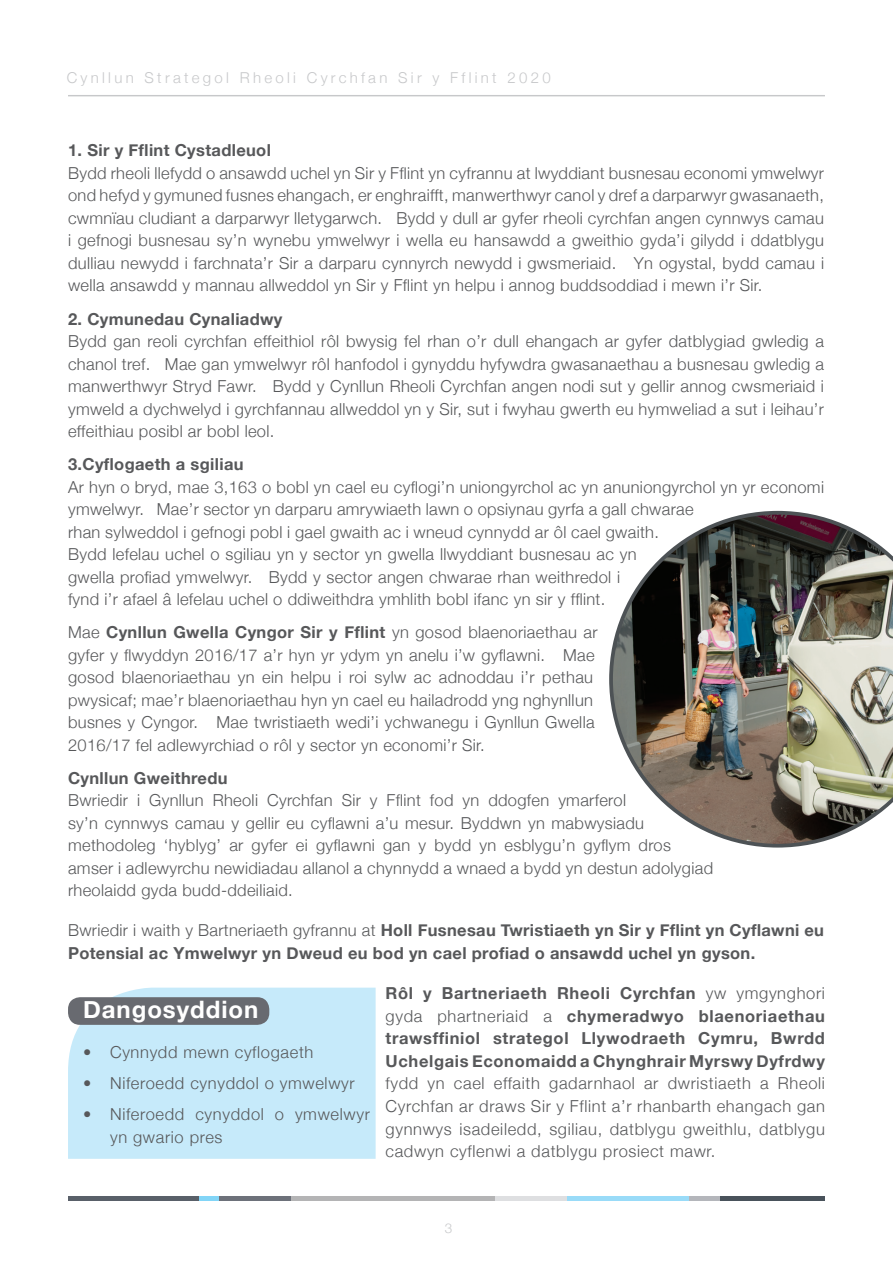
<style>
.page{position:relative;width:893px;height:1263px;background:#fff}
.page>*{position:absolute;margin:0;border:0;box-sizing:border-box;transform-origin:0 0}
.t1{font:700 24px "Helvetica Neue";letter-spacing:.04em;color:#fff}
.t2{font:300 16.5px/22.5px "Helvetica Neue";letter-spacing:.02em;color:#57585a;text-align:justify}
.t3{font:700 16.5px/22.5px "Helvetica Neue";letter-spacing:.02em;color:#57585a}
.t4{font:300 16.5px/22.5px "Helvetica Neue";letter-spacing:.04em;color:#57585a}
.t5{font:300 15px "Helvetica Neue";letter-spacing:.22em;color:#c7c8ca}
.t6{font:300 13.5px "Helvetica Neue";color:#c7c8ca}
.s1{font-weight:700}
.s2{font-weight:300}
</style>
<div class="page">
<hr style="left:68px;top:95px;width:757px;height:1px;background:#c7c8ca">
<div style="left:68px;top:1196px;width:131px;height:5px;background:#596069"></div>
<div style="left:199px;top:1196px;width:20px;height:5px;background:#82d5f7"></div>
<div style="left:219px;top:1196px;width:73px;height:5px;background:#6d717a"></div>
<div style="left:291px;top:1196px;width:275px;height:5px;background:#b4b4b5"></div>
<div style="left:495px;top:1196px;width:73px;height:5px;background:#dedfe1"></div>
<div style="left:567px;top:1196px;width:139px;height:5px;background:#99dbf8"></div>
<div style="left:720px;top:1196px;width:105px;height:5px;background:#49525b"></div>
<div style="left:690px;top:1196px;width:30px;height:5px;background:#b4b6bb"></div>
<div style="left:68px;top:988px;width:308px;height:171px;background:#c6eafa"></div>
<div style="left:68px;top:997px;width:201px;height:28px;background:#686a70;border-radius:12px"></div>
<img style="left:609px;top:511px;width:284px;height:336px">
<p class="t5" style="left:67px;top:65px;width:485px">Cynllun Strategol Rheoli Cyrchfan Sir y Fflint 2020</p>
<p class="t3" style="left:68px;top:138px;width:204px">1. Sir y Fflint Cystadleuol</p>
<p class="t2" style="left:68px;top:161px;width:758px">Bydd rheoli llefydd o ansawdd uchel yn Sir y Fflint yn cyfrannu at lwyddiant busnesau economi ymwelwyr ond hefyd y gymuned fusnes ehangach, er enghraifft, manwerthwyr canol y dref a darparwyr gwasanaeth, cwmnïau cludiant a darparwyr lletygarwch. Bydd y dull ar gyfer rheoli cyrchfan angen cynnwys camau i gefnogi busnesau sy’n wynebu ymwelwyr i wella eu hansawdd a gweithio gyda’i gilydd i ddatblygu dulliau newydd i farchnata’r Sir a darparu cynnyrch newydd i gwsmeriaid. Yn ogystal, bydd camau i wella ansawdd y mannau allweddol yn Sir y Fflint yn helpu i annog buddsoddiad i mewn i’r Sir.</p>
<p class="t3" style="left:68px;top:306px;width:216px">2. Cymunedau Cynaliadwy</p>
<p class="t2" style="left:68px;top:329px;width:758px">Bydd gan reoli cyrchfan effeithiol rôl bwysig fel rhan o’r dull ehangach ar gyfer datblygiad gwledig a chanol tref. Mae gan ymwelwyr rôl hanfodol i gynyddu hyfywdra gwasanaethau a busnesau gwledig a manwerthwyr Stryd Fawr. Bydd y Cynllun Rheoli Cyrchfan angen nodi sut y gellir annog cwsmeriaid i ymweld a dychwelyd i gyrchfannau allweddol yn y Sir, sut i fwyhau gwerth eu hymweliad a sut i leihau’r effeithiau posibl ar bobl leol.</p>
<p class="t3" style="left:68px;top:452px;width:177px">3.Cyflogaeth a sgiliau</p>
<p class="t2" style="left:68px;top:475px;width:758px;text-align:left">Ar hyn o bryd, mae 3,163 o bobl yn cael eu cyflogi’n uniongyrchol ac yn anuniongyrchol yn yr economi ymwelwyr. Mae’r sector yn darparu amrywiaeth lawn o opsiynau gyrfa a gall chwarae<br>rhan sylweddol i gefnogi pobl i gael gwaith ac i wneud cynnydd ar ôl cael gwaith.<br>Bydd lefelau uchel o sgiliau yn y sector yn gwella llwyddiant busnesau ac yn<br>gwella profiad ymwelwyr. Bydd y sector angen chwarae rhan weithredol i<br>fynd i’r afael â lefelau uchel o ddiweithdra ymhlith bobl ifanc yn sir y fflint.</p>
<p class="t2" style="left:68px;top:620px;width:531px;text-align:left">Mae <span class="s1">Cynllun Gwella Cyngor Sir y Fflint</span> yn gosod blaenoriaethau ar gyfer y flwyddyn 2016/17 a’r hyn yr ydym yn anelu i’w gyflawni. Mae gosod blaenoriaethau yn ein helpu i roi sylw ac adnoddau i’r pethau pwysicaf; mae’r blaenoriaethau hyn yn cael eu hailadrodd yng nghynllun busnes y Cyngor. Mae twristiaeth wedi’i ychwanegu i Gynllun Gwella 2016/17 fel adlewyrchiad o rôl y sector yn economi’r Sir.</p>
<p class="t3" style="left:68px;top:766px;width:161px">Cynllun Gweithredu</p>
<p class="t2" style="left:68px;top:788px;width:647px;text-align:left">Bwriedir i Gynllun Rheoli Cyrchfan Sir y Fflint fod yn ddogfen ymarferol<br>sy’n cynnwys camau y gellir eu cyflawni a’u mesur. Byddwn yn mabwysiadu methodoleg ‘hyblyg’ ar gyfer ei gyflawni gan y bydd yn esblygu’n gyflym dros amser i adlewyrchu newidiadau allanol a chynnydd a wnaed a bydd yn destun adolygiad rheolaidd gyda budd-ddeiliaid.</p>
<p class="t3" style="left:68px;top:918px;width:758px"><span class="s2">Bwriedir i waith y Bartneriaeth gyfrannu at</span> Holl Fusnesau Twristiaeth yn Sir y Fflint yn Cyflawni eu<br>Potensial ac Ymwelwyr yn Dweud eu bod yn cael profiad o ansawdd uchel yn gyson.</p>
<p class="t2" style="left:386px;top:981px;width:441px"><span class="s1">Rôl y Bartneriaeth Rheoli Cyrchfan</span> yw ymgynghori gyda phartneriaid a <span class="s1">chymeradwyo blaenoriaethau trawsffiniol strategol Llywodraeth Cymru, Bwrdd Uchelgais Economaidd a Chynghrair Myrswy Dyfrdwy </span>fydd yn cael effaith gadarnhaol ar dwristiaeth a Rheoli Cyrchfan ar draws Sir y Fflint a’r rhanbarth ehangach gan gynnwys isadeiledd, sgiliau, datblygu gweithlu, datblygu cadwyn cyflenwi a datblygu prosiect mawr.</p>
<p class="t1" style="left:83px;top:988px;width:177px">Dangosyddion</p>
<p class="t4" style="left:83px;top:1040px;width:232px">• Cynnydd mewn cyflogaeth</p>
<p class="t4" style="left:83px;top:1071px;width:273px">• Niferoedd cynyddol o ymwelwyr</p>
<p class="t4" style="left:110px;top:1102px;width:261px;text-indent:-27px">• Niferoedd cynyddol o ymwelwyr yn gwario pres</p>
<p class="t6" style="left:445px;top:1217px;width:9px">3</p>
</div>
